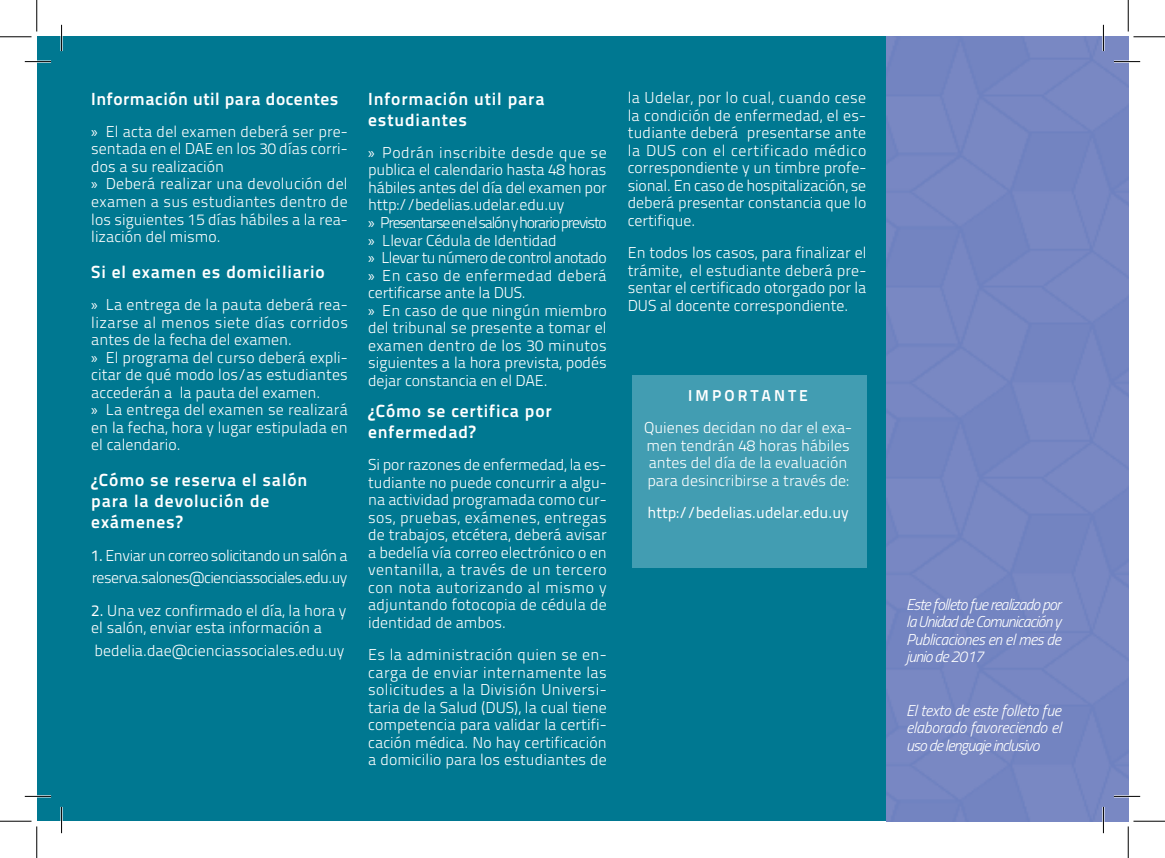
<style>
.page{position:relative;width:1165px;height:858px;background:#fff}
.page>*{position:absolute;margin:0;border:0;box-sizing:border-box;transform-origin:0 0}
.t1{font:17.5px/21px "Titillium Text 25 L 800 wt";letter-spacing:.05em;color:#fff}
.t2{font:17.5px "Titillium Text 25 L 800 wt";letter-spacing:.03em;color:#fff}
.t3{font:15.75px/17.5px "Titillium Text 25 L 250 wt";color:#fff}
.t4{font:italic 300 15.75px/17.5px "Titillium";letter-spacing:-.05em;color:#fff;text-align:justify}
.t5{font:15.75px/22.4px "Titillium Text 25 L 250 wt";letter-spacing:-.04em;color:#fff}
.t6{font:15.75px "Titillium Text 25 L 400 wt";color:#fff}
.t7{font:15.75px "Titillium Text 25 L 800 wt";letter-spacing:.2em;color:#fff}
.s1{font-family:"Myriad Pro"}
.s2{font-family:"Titillium Text 25 L 400 wt"}
</style>
<div class="page">
<div style="left:37px;top:37px;width:1091px;height:784px;background:#007891"></div>
<div style="left:632px;top:375px;width:234px;height:193px;background:#429db2"></div>
<div style="left:886px;top:37px;width:242px;height:784px;background:#7887c3"></div>
<hr style="left:25px;top:60px;width:26px;height:3px;background:#fff">
<hr style="left:1114px;top:60px;width:26px;height:3px;background:#fff">
<hr style="left:25px;top:795px;width:26px;height:2px;background:#fff">
<hr style="left:1114px;top:795px;width:26px;height:2px;background:#fff">
<hr style="left:60px;top:25px;width:3px;height:26px;background:#fff">
<hr style="left:60px;top:806px;width:3px;height:26px;background:#fff">
<hr style="left:1102px;top:25px;width:2px;height:26px;background:#fff">
<hr style="left:1102px;top:806px;width:2px;height:26px;background:#fff">
<svg style="left:25px;top:61px;width:26px;height:1px"></svg>
<svg style="left:1114px;top:61px;width:26px;height:1px"></svg>
<svg style="left:25px;top:795px;width:26px;height:1px"></svg>
<svg style="left:1114px;top:795px;width:26px;height:1px"></svg>
<svg style="left:61px;top:25px;width:1px;height:26px"></svg>
<svg style="left:61px;top:806px;width:1px;height:26px"></svg>
<svg style="left:1103px;top:25px;width:1px;height:26px"></svg>
<svg style="left:1103px;top:806px;width:1px;height:26px"></svg>
<hr style="left:0;top:36px;width:32px;height:1px;background:#000">
<hr style="left:1133px;top:36px;width:32px;height:1px;background:#000">
<hr style="left:0;top:820px;width:32px;height:1px;background:#000">
<hr style="left:1133px;top:820px;width:32px;height:1px;background:#000">
<hr style="left:36px;top:0;width:1px;height:32px;background:#000">
<hr style="left:36px;top:826px;width:1px;height:31px;background:#000">
<hr style="left:1128px;top:0;width:1px;height:32px;background:#000">
<hr style="left:1128px;top:826px;width:1px;height:31px;background:#000">
<p class="t2" style="left:91px;top:85px;width:249px">Información util para docentes</p>
<p class="t3" style="left:91px;top:122px;width:258px"><span class="s1">»</span> El acta del examen deberá ser pre&shy;sentada en el DAE en los 30 días corri&shy;dos a su realización<br><span class="s1">»</span> Deberá realizar una devolución del examen a sus estudiantes dentro de los siguientes 15 días hábiles a la rea&shy;lización del mismo.</p>
<p class="t1" style="left:91px;top:260px;width:235px">Si el examen es domiciliario</p>
<p class="t3" style="left:91px;top:295px;width:258px"><span class="s1">»</span> La entrega de la pauta deberá rea&shy;lizarse al menos siete días corridos antes de la fecha del examen.<br><span class="s1">»</span> El programa del curso deberá expli&shy;citar de qué modo los/as estudiantes accederán a la pauta del examen.<br><span class="s1">»</span> La entrega del examen se realizará en la fecha, hora y lugar estipulada en el calendario.</p>
<p class="t1" style="left:91px;top:468px;width:218px">¿Cómo se reserva el salón para la devolución de exámenes?</p>
<p class="t5" style="left:91px;top:543px;width:258px"><span class="s2">1.</span> Enviar un correo solicitando un salón a reserva.salones@cienciassociales.edu.uy</p>
<p class="t3" style="left:91px;top:600px;width:257px"><span class="s2">2.</span> Una vez confirmado el día, la hora y el salón, enviar esta información a</p>
<p class="t3" style="left:95px;top:640px;width:251px">bedelia.dae@cienciassociales.edu.uy</p>
<p class="t1" style="left:368px;top:87px;width:178px">Información util para estudiantes</p>
<p class="t3" style="left:368px;top:143px;width:240px"><span class="s1">»</span> Podrán inscribite desde que se publica el calendario hasta 48 horas hábiles antes del día del examen por http://bedelias.udelar.edu.uy<br><span class="s1">»</span> Presentarse en el salón y horario previsto <span class="s1">»</span> Llevar Cédula de Identidad<br><span class="s1">»</span> Llevar tu número de control anotado <span class="s1">»</span> En caso de enfermedad deberá certificarse ante la DUS.<br><span class="s1">»</span> En caso de que ningún miembro del tribunal se presente a tomar el examen dentro de los 30 minutos siguientes a la hora prevista, podés dejar constancia en el DAE.</p>
<p class="t1" style="left:368px;top:399px;width:185px">¿Cómo se certifica por enfermedad?</p>
<p class="t3" style="left:368px;top:455px;width:240px;text-align:justify">Si por razones de enfermedad, la es&shy;tudiante no puede concurrir a algu&shy;na actividad programada como cur&shy;sos, pruebas, exámenes, entregas de trabajos, etcétera, deberá avisar a bedelía vía correo electrónico o en ventanilla, a través de un tercero con nota autorizando al mismo y adjuntando fotocopia de cédula de identidad de ambos.</p>
<p class="t3" style="left:368px;top:644px;width:240px;text-align:justify">Es la administración quien se en&shy;carga de enviar internamente las solicitudes a la División Universi&shy;taria de la Salud (DUS), la cual tiene competencia para validar la certifi&shy;cación médica. No hay certificación a domicilio para los estudiantes de</p>
<p class="t3" style="left:628px;top:88px;width:240px;text-align:justify">la Udelar, por lo cual, cuando cese la condición de enfermedad, el es&shy;tudiante deberá presentarse ante la DUS con el certificado médico correspondiente y un timbre profe&shy;sional. En caso de hospitalización, se deberá presentar constancia que lo certifique.</p>
<p class="t3" style="left:628px;top:243px;width:240px;text-align:justify">En todos los casos, para finalizar el trámite, el estudiante deberá pre&shy;sentar el certificado otorgado por la DUS al docente correspondiente.</p>
<p class="t7" style="left:688px;top:383px;width:121px">IMPORTANTE</p>
<p class="t3" style="left:644px;top:418px;width:210px">Quienes decidan no dar el exa&shy;men tendrán 48 horas hábiles antes del día de la evaluación para desincribirse a través de:</p>
<p class="t6" style="left:647px;top:501px;width:203px">http://bedelias.udelar.edu.uy</p>
<p class="t4" style="left:906px;top:594px;width:157px">Este folleto fue realizado por la Unidad de Comunicación y Publicaciones en el mes de junio de 2017</p>
<p class="t4" style="left:906px;top:700px;width:157px">El texto de este folleto fue elaborado favoreciendo el uso de lenguaje inclusivo</p>
</div>
